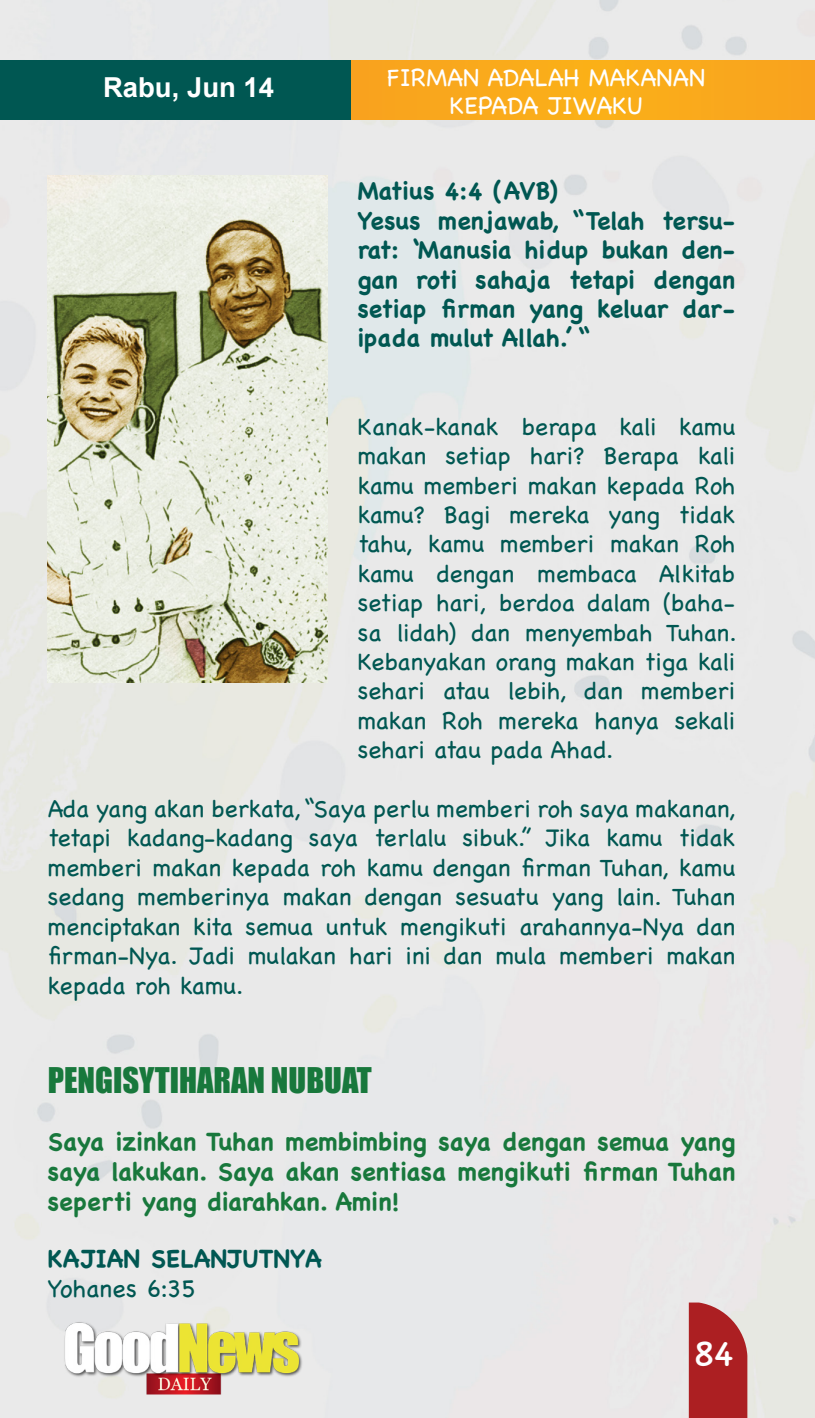
<style>
.page{position:relative;width:815px;height:1418px;background:#fff}
.page>*{position:absolute;margin:0;border:0;box-sizing:border-box;transform-origin:0 0}
.t1{font:35px "Chalkboard SE";color:#fff}
.t2{font:32.5px "Impact";color:#18783c}
.t3{font:700 27.5px "Arial";color:#fff}
.t4{font:700 25px/30px "Chalkboard";color:#18783c;text-align:justify}
.t5{font:25px "Chalkboard";color:#fff}
.t6{font:700 25px "Chalkboard";color:#005752}
.t7{font:25px "Chalkboard";color:#005752}
.t8{font:24.5px/29.5px "Chalkboard";color:#005752;text-align:justify}
.t9{font:700 24.5px/29.5px "Chalkboard";color:#005752;text-align:justify}
</style>
<div class="page">
<div style="left:0;top:0;width:815px;height:1417px;background:#e9e9e9"></div>
<div style="left:168px;top:60px;width:647px;height:60px;background:#f9a91c"></div>
<div style="left:0;top:60px;width:351px;height:60px;background:#005752"></div>
<div style="left:689px;top:1302px;width:58px;height:115px;background:#ac1f22"></div>
<img style="left:59px;top:1320px;width:246px;height:76px">
<img style="left:48px;top:175px;width:280px;height:507px">
<p class="t3" style="left:103px;top:69px;width:173px">Rabu, Jun 14</p>
<p class="t5" style="left:387px;top:63px;width:320px">FIRMAN ADALAH MAKANAN</p>
<p class="t5" style="left:450px;top:91px;width:195px">KEPADA JIWAKU</p>
<p class="t9" style="left:358px;top:176px;width:202px">Matius 4:4 (AVB)</p>
<p class="t9" style="left:358px;top:205px;width:379px">Yesus menjawab, “Telah tersu&shy;rat: ‘Manusia hidup bukan den&shy;gan roti sahaja tetapi dengan setiap firman yang keluar dar&shy;ipada mulut Allah.’ “</p>
<p class="t8" style="left:358px;top:411px;width:380px">Kanak-kanak berapa kali kamu makan setiap hari? Berapa kali kamu memberi makan kepada Roh kamu? Bagi mereka yang tidak tahu, kamu memberi makan Roh kamu dengan membaca Alkitab setiap hari, berdoa dalam (baha&shy;sa lidah) dan menyembah Tuhan.<br>Kebanyakan orang makan tiga kali sehari atau lebih, dan memberi makan Roh mereka hanya sekali sehari atau pada Ahad.</p>
<p class="t8" style="left:48px;top:793px;width:689px">Ada yang akan berkata, “Saya perlu memberi roh saya makanan, tetapi kadang-kadang saya terlalu sibuk.” Jika kamu tidak memberi makan kepada roh kamu dengan firman Tuhan, kamu sedang memberinya makan dengan sesuatu yang lain. Tuhan menciptakan kita semua untuk mengikuti arahannya-Nya dan firman-Nya. Jadi mulakan hari ini dan mula memberi makan kepada roh kamu.</p>
<p class="t2" style="left:48px;top:1054px;width:325px">PENGISYTIHARAN NUBUAT</p>
<p class="t4" style="left:48px;top:1125px;width:689px">Saya izinkan Tuhan membimbing saya dengan semua yang saya lakukan. Saya akan sentiasa mengikuti firman Tuhan seperti yang diarahkan. Amin!</p>
<p class="t6" style="left:48px;top:1243px;width:276px">KAJIAN SELANJUTNYA</p>
<p class="t7" style="left:48px;top:1273px;width:149px">Yohanes 6:35</p>
<h1 class="t1" style="left:694px;top:1322px;width:41px">84</h1>
</div>
